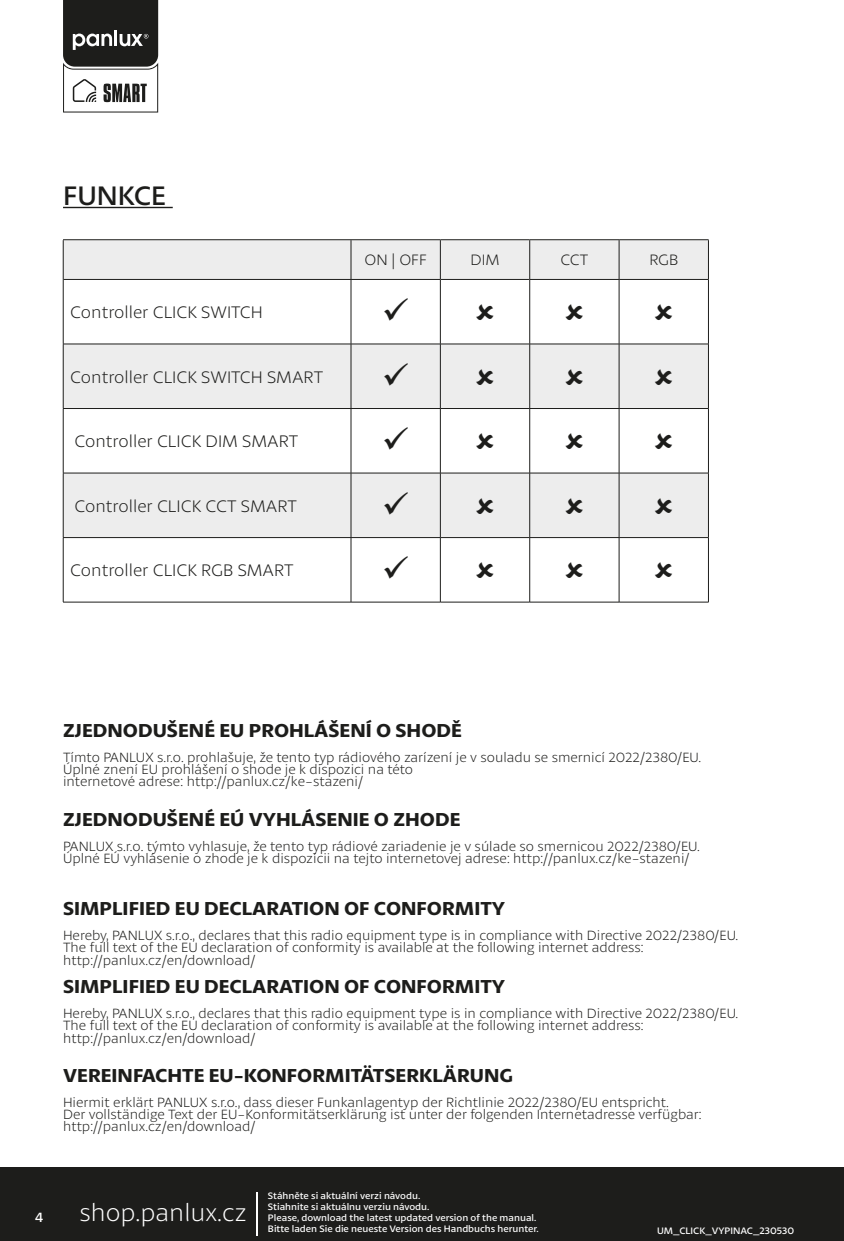
<style>
.page{position:relative;width:844px;height:1241px;background:#fff}
.page>*{position:absolute;margin:0;border:0;box-sizing:border-box;transform-origin:0 0}
.t1{font:28px "Petala Pro";color:#1d1d1b}
.t2{font:300 25.2px "Petala Pro";color:#fff}
.t3{font:600 19.6px "Petala Pro";color:#1d1d1b}
.t4{font:300 17.5px "Petala Pro";color:#1d1d1b}
.t5{font:300 15.75px "Petala Pro";color:#1d1d1b}
.t6{font:300 14px "Petala Pro";color:#1d1d1b}
.t7{font:14px "Petala Pro";color:#fff}
.t8{font:9.8px "Petala Pro";color:#fff}
</style>
<div class="page">
<svg style="left:63px;top:0;width:95px;height:112px"></svg>
<div style="left:0;top:1167px;width:843px;height:73px;background:#1d1d1b"></div>
<hr style="left:256px;top:1191px;width:2px;height:44px;background:#fff">
<svg style="left:64px;top:240px;width:643px;height:297px;fill:#ededed"></svg>
<hr style="left:350px;top:240px;width:1px;height:39px;background:#1d1d1b">
<hr style="left:439px;top:240px;width:2px;height:39px;background:#1d1d1b">
<hr style="left:529px;top:240px;width:1px;height:39px;background:#1d1d1b">
<hr style="left:618px;top:240px;width:1px;height:39px;background:#1d1d1b">
<hr style="left:707px;top:240px;width:1px;height:39px;background:#1d1d1b">
<hr style="left:350px;top:280px;width:1px;height:64px;background:#1d1d1b">
<hr style="left:439px;top:280px;width:2px;height:64px;background:#1d1d1b">
<hr style="left:529px;top:280px;width:1px;height:64px;background:#1d1d1b">
<hr style="left:618px;top:280px;width:1px;height:64px;background:#1d1d1b">
<hr style="left:707px;top:279px;width:1px;height:65px;background:#1d1d1b">
<hr style="left:63px;top:343px;width:288px;height:1px;background:#1d1d1b">
<hr style="left:351px;top:343px;width:89px;height:1px;background:#1d1d1b">
<hr style="left:350px;top:344px;width:1px;height:64px;background:#1d1d1b">
<hr style="left:440px;top:343px;width:89px;height:1px;background:#1d1d1b">
<hr style="left:439px;top:344px;width:2px;height:64px;background:#1d1d1b">
<hr style="left:529px;top:343px;width:90px;height:1px;background:#1d1d1b">
<hr style="left:529px;top:344px;width:1px;height:64px;background:#1d1d1b">
<hr style="left:619px;top:343px;width:89px;height:1px;background:#1d1d1b">
<hr style="left:618px;top:344px;width:1px;height:64px;background:#1d1d1b">
<hr style="left:707px;top:344px;width:1px;height:64px;background:#1d1d1b">
<hr style="left:63px;top:408px;width:288px;height:1px;background:#1d1d1b">
<hr style="left:351px;top:408px;width:89px;height:1px;background:#1d1d1b">
<hr style="left:350px;top:408px;width:1px;height:65px;background:#1d1d1b">
<hr style="left:440px;top:408px;width:89px;height:1px;background:#1d1d1b">
<hr style="left:439px;top:408px;width:2px;height:65px;background:#1d1d1b">
<hr style="left:529px;top:408px;width:90px;height:1px;background:#1d1d1b">
<hr style="left:529px;top:408px;width:1px;height:65px;background:#1d1d1b">
<hr style="left:619px;top:408px;width:89px;height:1px;background:#1d1d1b">
<hr style="left:618px;top:408px;width:1px;height:65px;background:#1d1d1b">
<hr style="left:707px;top:408px;width:1px;height:65px;background:#1d1d1b">
<hr style="left:63px;top:472px;width:288px;height:1px;background:#1d1d1b">
<hr style="left:351px;top:472px;width:89px;height:1px;background:#1d1d1b">
<hr style="left:350px;top:473px;width:1px;height:64px;background:#1d1d1b">
<hr style="left:440px;top:472px;width:89px;height:1px;background:#1d1d1b">
<hr style="left:439px;top:473px;width:2px;height:64px;background:#1d1d1b">
<hr style="left:529px;top:472px;width:90px;height:1px;background:#1d1d1b">
<hr style="left:529px;top:473px;width:1px;height:64px;background:#1d1d1b">
<hr style="left:619px;top:472px;width:89px;height:1px;background:#1d1d1b">
<hr style="left:618px;top:473px;width:1px;height:64px;background:#1d1d1b">
<hr style="left:707px;top:473px;width:1px;height:64px;background:#1d1d1b">
<hr style="left:63px;top:537px;width:288px;height:1px;background:#1d1d1b">
<hr style="left:351px;top:537px;width:89px;height:1px;background:#1d1d1b">
<hr style="left:350px;top:537px;width:1px;height:65px;background:#1d1d1b">
<hr style="left:440px;top:537px;width:89px;height:1px;background:#1d1d1b">
<hr style="left:439px;top:537px;width:2px;height:65px;background:#1d1d1b">
<hr style="left:529px;top:537px;width:90px;height:1px;background:#1d1d1b">
<hr style="left:529px;top:537px;width:1px;height:65px;background:#1d1d1b">
<hr style="left:619px;top:537px;width:89px;height:1px;background:#1d1d1b">
<hr style="left:618px;top:537px;width:1px;height:65px;background:#1d1d1b">
<hr style="left:707px;top:537px;width:1px;height:65px;background:#1d1d1b">
<hr style="left:63px;top:239px;width:288px;height:1px;background:#1d1d1b">
<hr style="left:351px;top:239px;width:89px;height:1px;background:#1d1d1b">
<hr style="left:440px;top:239px;width:89px;height:1px;background:#1d1d1b">
<hr style="left:529px;top:239px;width:90px;height:1px;background:#1d1d1b">
<hr style="left:619px;top:239px;width:89px;height:1px;background:#1d1d1b">
<hr style="left:63px;top:240px;width:1px;height:39px;background:#1d1d1b">
<hr style="left:63px;top:279px;width:1px;height:65px;background:#1d1d1b">
<hr style="left:63px;top:344px;width:1px;height:64px;background:#1d1d1b">
<hr style="left:63px;top:408px;width:1px;height:65px;background:#1d1d1b">
<hr style="left:63px;top:473px;width:1px;height:64px;background:#1d1d1b">
<hr style="left:63px;top:537px;width:1px;height:65px;background:#1d1d1b">
<hr style="left:63px;top:279px;width:288px;height:1px;background:#1d1d1b">
<hr style="left:351px;top:279px;width:89px;height:1px;background:#1d1d1b">
<hr style="left:440px;top:279px;width:89px;height:1px;background:#1d1d1b">
<hr style="left:529px;top:279px;width:90px;height:1px;background:#1d1d1b">
<hr style="left:619px;top:279px;width:89px;height:1px;background:#1d1d1b">
<hr style="left:63px;top:601px;width:288px;height:1px;background:#1d1d1b">
<hr style="left:351px;top:601px;width:89px;height:1px;background:#1d1d1b">
<hr style="left:440px;top:601px;width:89px;height:1px;background:#1d1d1b">
<hr style="left:529px;top:601px;width:90px;height:1px;background:#1d1d1b">
<hr style="left:619px;top:601px;width:89px;height:1px;background:#1d1d1b">
<hr style="left:63px;top:207px;width:110px;height:1px;background:#1d1d1b">
<svg style="left:476px;top:304px;width:17px;height:16px"></svg>
<svg style="left:565px;top:304px;width:18px;height:16px"></svg>
<svg style="left:655px;top:304px;width:17px;height:16px"></svg>
<svg style="left:476px;top:368px;width:17px;height:16px"></svg>
<svg style="left:565px;top:368px;width:18px;height:16px"></svg>
<svg style="left:655px;top:368px;width:17px;height:16px"></svg>
<svg style="left:476px;top:433px;width:17px;height:16px"></svg>
<svg style="left:565px;top:433px;width:18px;height:16px"></svg>
<svg style="left:655px;top:433px;width:17px;height:16px"></svg>
<svg style="left:476px;top:497px;width:17px;height:16px"></svg>
<svg style="left:565px;top:497px;width:18px;height:16px"></svg>
<svg style="left:655px;top:497px;width:17px;height:16px"></svg>
<svg style="left:384px;top:298px;width:24px;height:23px"></svg>
<svg style="left:384px;top:362px;width:24px;height:23px"></svg>
<svg style="left:384px;top:427px;width:24px;height:23px"></svg>
<svg style="left:384px;top:491px;width:24px;height:23px"></svg>
<p class="t1" style="left:63px;top:180px;width:105px">FUNKCE</p>
<p class="t4" style="left:70px;top:303px;width:194px">Controller CLICK SWITCH</p>
<p class="t4" style="left:70px;top:367px;width:254px">Controller CLICK SWITCH SMART</p>
<p class="t4" style="left:74px;top:432px;width:225px">Controller CLICK DIM SMART</p>
<p class="t4" style="left:74px;top:496px;width:224px">Controller CLICK CCT SMART</p>
<p class="t4" style="left:70px;top:561px;width:225px">Controller CLICK RGB SMART</p>
<p class="t5" style="left:364px;top:252px;width:64px">ON | OFF</p>
<p class="t5" style="left:470px;top:252px;width:31px">DIM</p>
<p class="t5" style="left:560px;top:252px;width:29px">CCT</p>
<p class="t5" style="left:649px;top:252px;width:30px">RGB</p>
<p class="t3" style="left:63px;top:719px;width:400px">ZJEDNODUŠENÉ EU PROHLÁŠENÍ O SHODĚ</p>
<p class="t6" style="left:63px;top:749px;width:639px">Tímto PANLUX s.r.o. prohlašuje, že tento typ rádiového zarízení je v souladu se smernicí 2022/2380/EU.</p>
<p class="t6" style="left:63px;top:762px;width:351px">Úplné znení EU prohlášení o shode je k dispozici na této</p>
<p class="t6" style="left:63px;top:774px;width:301px">internetové adrese: http://panlux.cz/ke-stazeni/</p>
<p class="t3" style="left:63px;top:808px;width:399px">ZJEDNODUŠENÉ EÚ VYHLÁSENIE O ZHODE</p>
<p class="t6" style="left:63px;top:838px;width:638px">PANLUX s.r.o. týmto vyhlasuje, že tento typ rádiové zariadenie je v súlade so smernicou 2022/2380/EU.</p>
<p class="t6" style="left:63px;top:851px;width:627px">Úplné EÚ vyhlásenie o zhode je k dispozícii na tejto internetovej adrese: http://panlux.cz/ke-stazeni/</p>
<p class="t3" style="left:63px;top:897px;width:443px">SIMPLIFIED EU DECLARATION OF CONFORMITY</p>
<p class="t6" style="left:63px;top:928px;width:676px">Hereby, PANLUX s.r.o., declares that this radio equipment type is in compliance with Directive 2022/2380/EU.</p>
<p class="t6" style="left:63px;top:940px;width:582px">The full text of the EU declaration of conformity is available at the following internet address:</p>
<p class="t6" style="left:63px;top:952px;width:194px">http://panlux.cz/en/download/</p>
<p class="t3" style="left:63px;top:975px;width:443px">SIMPLIFIED EU DECLARATION OF CONFORMITY</p>
<p class="t6" style="left:63px;top:1005px;width:676px">Hereby, PANLUX s.r.o., declares that this radio equipment type is in compliance with Directive 2022/2380/EU.</p>
<p class="t6" style="left:63px;top:1018px;width:582px">The full text of the EU declaration of conformity is available at the following internet address:</p>
<p class="t6" style="left:63px;top:1030px;width:194px">http://panlux.cz/en/download/</p>
<p class="t3" style="left:63px;top:1063px;width:451px">VEREINFACHTE EU-KONFORMITÄTSERKLÄRUNG</p>
<p class="t6" style="left:63px;top:1094px;width:607px">Hiermit erklärt PANLUX s.r.o., dass dieser Funkanlagentyp der Richtlinie 2022/2380/EU entspricht.</p>
<p class="t6" style="left:63px;top:1106px;width:640px">Der vollständige Text der EU-Konformitätserklärung ist unter der folgenden Internetadresse verfügbar:</p>
<p class="t6" style="left:63px;top:1118px;width:194px">http://panlux.cz/en/download/</p>
<p class="t7" style="left:35px;top:1208px;width:10px">4</p>
<p class="t2" style="left:79px;top:1198px;width:169px">shop.panlux.cz</p>
<p class="t8" style="left:268px;top:1189px;width:154px">Stáhněte si aktuální verzi návodu.</p>
<p class="t8" style="left:268px;top:1201px;width:163px">Stiahnite si aktuálnu verziu návodu.</p>
<p class="t8" style="left:268px;top:1212px;width:270px">Please, download the latest updated version of the manual.</p>
<p class="t8" style="left:268px;top:1223px;width:272px">Bitte laden Sie die neueste Version des Handbuchs herunter.</p>
<p class="t8" style="left:657px;top:1225px;width:139px">UM_CLICK_VYPINAC_230530</p>
</div>
